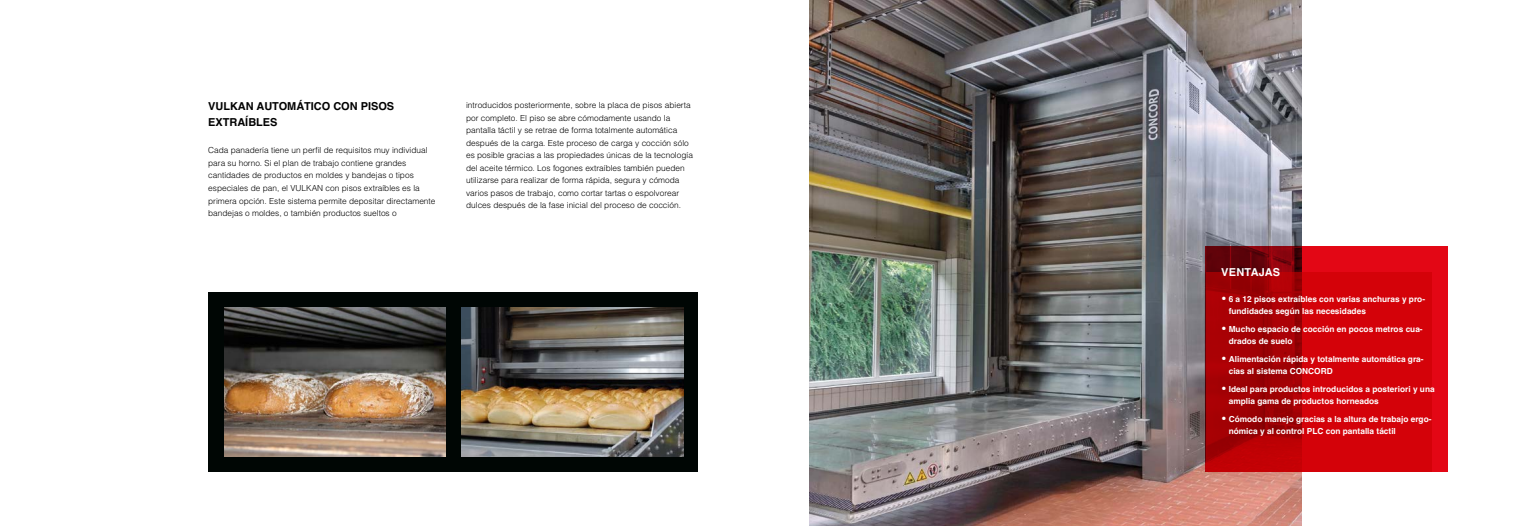
<style>
.page{position:relative;width:1538px;height:526px;background:#fff}
.page>*{position:absolute;margin:0;border:0;box-sizing:border-box;transform-origin:0 0}
.Subline_schwarz_ES{font:700 10.94px/15.8px "Helvetica";color:#000}
.Besonderheiten_ES{font:700 10.94px "Helvetica";letter-spacing:.02em;color:#fff}
.Fliestext_schwarz_ES{font:300 8.31px/12.5px "Helvetica";color:#000}
.t1{font:700 8.31px/12.5px "Helvetica";color:#fff}
.s1{font-size:15.75px}
</style>
<div class="page">
<img style="left:809px;top:0;width:492px;height:526px">
<svg style="left:1205px;top:246px;width:243px;height:225px;background:#c00208"></svg>
<div style="left:208px;top:292px;width:490px;height:179px;background:#000604"></div>
<img style="left:225px;top:307px;width:221px;height:149px">
<img style="left:461px;top:308px;width:222px;height:148px">
<p class="Subline_schwarz_ES" style="left:208px;top:99px;width:187px">VULKAN AUTOMÁTICO CON PISOS<br>EXTRAÍBLES</p>
<p class="Fliestext_schwarz_ES" style="left:208px;top:144px;width:229px">Cada panadería tiene un perfil de requisitos muy individual para su horno. Si el plan de trabajo contiene grandes cantidades de productos en moldes y bandejas o tipos especiales de pan, el VULKAN con pisos extraíbles es la primera opción. Este sistema permite depositar directamente bandejas o moldes, o también productos sueltos o</p>
<p class="Fliestext_schwarz_ES" style="left:466px;top:98px;width:228px">introducidos posteriormente, sobre la placa de pisos abierta por completo. El piso se abre cómodamente usando la pantalla táctil y se retrae de forma totalmente automática después de la carga. Este proceso de carga y cocción sólo es posible gracias a las propiedades únicas de la tecnología del aceite térmico. Los fogones extraíbles también pueden utilizarse para realizar de forma rápida, segura y cómoda varios pasos de trabajo, como cortar tartas o espolvorear dulces después de la fase inicial del proceso de cocción.</p>
<p class="Besonderheiten_ES" style="left:1221px;top:263px;width:60px">VENTAJAS</p>
<p class="t1" style="left:1229px;top:292px;width:198px;text-indent:-7px"><span class="s1">•</span> 6 a 12 pisos extraíbles con varias anchuras y pro&shy;fundidades según las necesidades</p>
<p class="t1" style="left:1229px;top:322px;width:196px;text-indent:-7px"><span class="s1">•</span> Mucho espacio de cocción en pocos metros cua&shy;drados de suelo</p>
<p class="t1" style="left:1229px;top:352px;width:196px;text-indent:-7px"><span class="s1">•</span> Alimentación rápida y totalmente automática gra&shy;cias al sistema CONCORD</p>
<p class="t1" style="left:1229px;top:382px;width:208px;text-indent:-7px"><span class="s1">•</span> Ideal para productos introducidos a posteriori y una amplia gama de productos horneados</p>
<p class="t1" style="left:1229px;top:412px;width:204px;text-indent:-7px"><span class="s1">•</span> Cómodo manejo gracias a la altura de trabajo ergo&shy;nómica y al control PLC con pantalla táctil</p>
</div>
